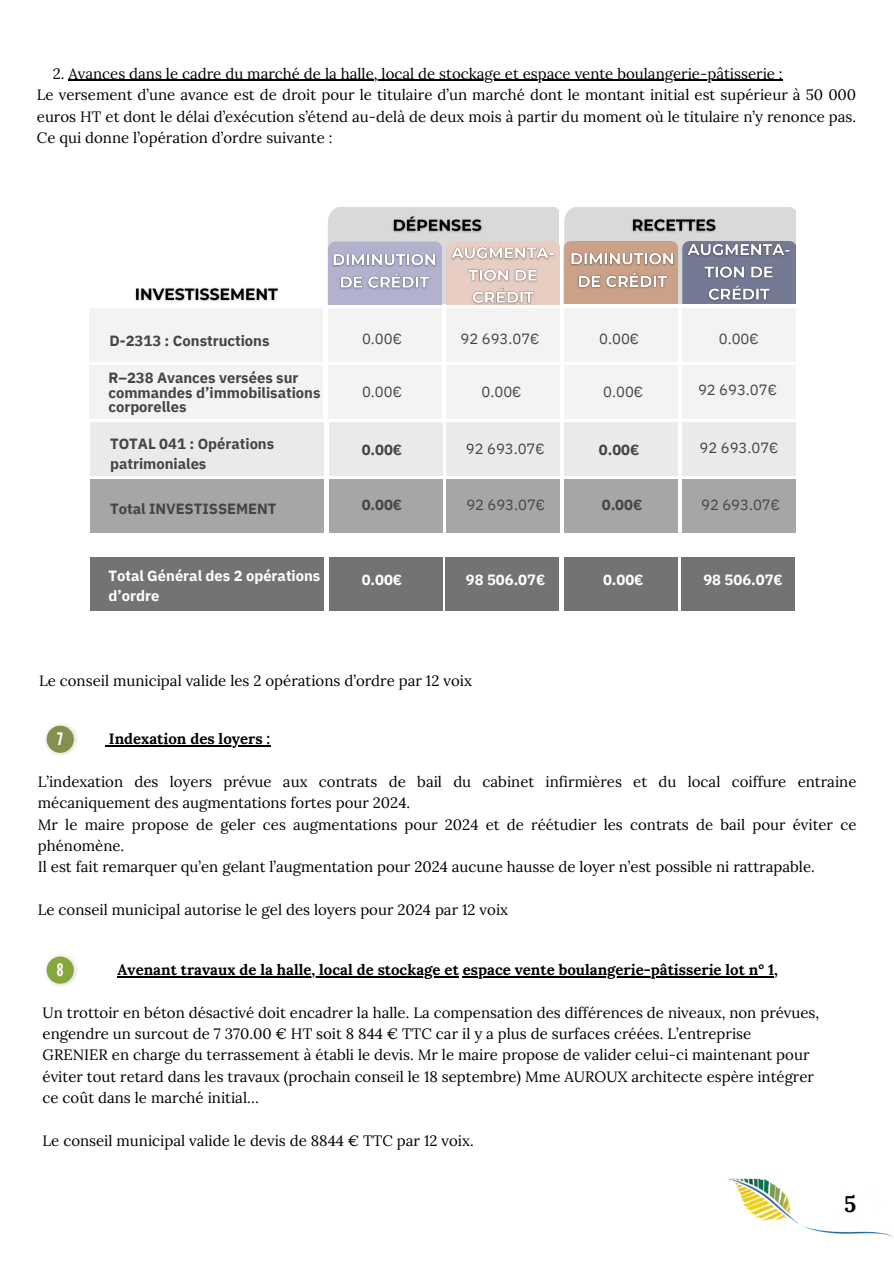
<style>
.page{position:relative;width:894px;height:1264px;background:#fff}
.page>*{position:absolute;margin:0;border:0;box-sizing:border-box;transform-origin:0 0}
.t1{font:700 22.5px "Lora";color:#000}
.t2{font:700 18px "Gotham Condensed";color:#fff}
.t3{font:15px/21.3px "Lora";color:#000}
.t4{font:700 15px "Lora";color:#000}
.t5{font:700 14.85px/14.4px "IBM Plex Sans";color:#454545}
.t6{font:14.85px "IBM Plex Sans";color:#454545}
.t7{font:700 14.85px/20px "IBM Plex Sans";color:#fff}
</style>
<div class="page">
<div style="left:89px;top:308px;width:234px;height:54px;background:#f4f3f4"></div>
<div style="left:90px;top:422px;width:234px;height:53px;background:#eaeaea"></div>
<div style="left:89px;top:365px;width:234px;height:54px;background:#f4f3f4"></div>
<div style="left:90px;top:479px;width:234px;height:53px;background:#a6a6a6"></div>
<div style="left:328px;top:308px;width:113px;height:54px;background:#f4f3f4"></div>
<div style="left:329px;top:422px;width:113px;height:53px;background:#eaeaea"></div>
<div style="left:328px;top:365px;width:113px;height:54px;background:#f4f3f4"></div>
<div style="left:329px;top:479px;width:113px;height:53px;background:#a6a6a6"></div>
<div style="left:446px;top:308px;width:113px;height:54px;background:#f4f3f4"></div>
<div style="left:446px;top:422px;width:114px;height:53px;background:#eaeaea"></div>
<div style="left:446px;top:365px;width:113px;height:54px;background:#f4f3f4"></div>
<div style="left:446px;top:479px;width:114px;height:53px;background:#a6a6a6"></div>
<div style="left:563px;top:308px;width:114px;height:54px;background:#f4f3f4"></div>
<div style="left:563px;top:422px;width:114px;height:53px;background:#eaeaea"></div>
<div style="left:563px;top:365px;width:114px;height:54px;background:#f4f3f4"></div>
<div style="left:563px;top:479px;width:114px;height:53px;background:#a6a6a6"></div>
<div style="left:681px;top:308px;width:114px;height:54px;background:#f4f3f4"></div>
<div style="left:682px;top:422px;width:113px;height:53px;background:#eaeaea"></div>
<div style="left:681px;top:365px;width:114px;height:54px;background:#f4f3f4"></div>
<div style="left:682px;top:479px;width:113px;height:53px;background:#a6a6a6"></div>
<svg style="left:328px;top:208px;width:467px;height:96px"></svg>
<img style="left:329px;top:249px;width:111px;height:44px">
<img style="left:446px;top:242px;width:112px;height:63px">
<img style="left:389px;top:211px;width:97px;height:26px">
<img style="left:135px;top:287px;width:144px;height:15px">
<img style="left:566px;top:249px;width:112px;height:43px">
<img style="left:682px;top:240px;width:112px;height:64px">
<img style="left:628px;top:214px;width:92px;height:23px">
<div style="left:90px;top:557px;width:234px;height:53px;background:#737373"></div>
<div style="left:329px;top:557px;width:113px;height:53px;background:#737373"></div>
<div style="left:445px;top:557px;width:113px;height:53px;background:#737373"></div>
<div style="left:563px;top:557px;width:114px;height:53px;background:#737373"></div>
<div style="left:681px;top:557px;width:113px;height:53px;background:#737373"></div>
<hr style="left:109px;top:745px;width:161px;height:1px;background:#000">
<hr style="left:118px;top:976px;width:340px;height:1px;background:#000">
<hr style="left:462px;top:976px;width:315px;height:1px;background:#000">
<hr style="left:68px;top:80px;width:714px;height:1px;background:#000">
<svg style="left:45px;top:724px;width:32px;height:32px"></svg>
<div style="left:47px;top:725px;width:27px;height:27px;background:#84904d;border-radius:50%"></div>
<svg style="left:45px;top:955px;width:32px;height:31px"></svg>
<div style="left:47px;top:956px;width:27px;height:27px;background:#86a63e;border-radius:50%"></div>
<img style="left:728px;top:1178px;width:164px;height:59px">
<p class="t3" style="left:53px;top:63px;width:731px">2. Avances dans le cadre du marché de la halle, local de stockage et espace vente boulangerie-pâtisserie :</p>
<p class="t3" style="left:37px;top:84px;width:820px">Le versement d’une avance est de droit pour le titulaire d’un marché dont le montant initial est supérieur à 50 000 euros HT et dont le délai d’exécution s’étend au-delà de deux mois à partir du moment où le titulaire n’y renonce pas.</p>
<p class="t3" style="left:37px;top:127px;width:297px">Ce qui donne l’opération d’ordre suivante :</p>
<p class="t5" style="left:109px;top:333px;width:161px">D-2313 : Constructions</p>
<h2 class="t6" style="left:362px;top:328px;width:41px">0.00€</h2>
<h2 class="t6" style="left:460px;top:328px;width:80px">92 693.07€</h2>
<h2 class="t6" style="left:599px;top:328px;width:41px">0.00€</h2>
<p class="t6" style="left:718px;top:328px;width:41px">0.00€</p>
<p class="t5" style="left:108px;top:370px;width:213px">R–238 Avances versées sur commandes d’immobilisations corporelles</p>
<p class="t6" style="left:362px;top:381px;width:41px">0.00€</p>
<h2 class="t6" style="left:481px;top:381px;width:41px">0.00€</h2>
<h2 class="t6" style="left:603px;top:381px;width:41px">0.00€</h2>
<p class="t6" style="left:698px;top:380px;width:80px">92 693.07€</p>
<p class="t5" style="left:110px;top:433px;width:165px;line-height:20px">TOTAL 041 : Opérations patrimoniales</p>
<p class="t6" style="left:466px;top:438px;width:80px">92 693.07€</p>
<p class="t5" style="left:361px;top:442px;width:42px">0.00€</p>
<p class="t5" style="left:598px;top:442px;width:42px">0.00€</p>
<p class="t6" style="left:699px;top:437px;width:80px">92 693.07€</p>
<p class="t5" style="left:110px;top:501px;width:168px">Total INVESTISSEMENT</p>
<p class="t5" style="left:361px;top:497px;width:42px">0.00€</p>
<h2 class="t5" style="left:601px;top:497px;width:42px">0.00€</h2>
<p class="t6" style="left:466px;top:494px;width:80px">92 693.07€</p>
<p class="t6" style="left:701px;top:494px;width:80px">92 693.07€</p>
<p class="t7" style="left:108px;top:565px;width:213px">Total Général des 2 opérations d’ordre</p>
<h2 class="t7" style="left:361px;top:569px;width:42px">0.00€</h2>
<p class="t7" style="left:465px;top:569px;width:81px">98 506.07€</p>
<h2 class="t7" style="left:603px;top:569px;width:42px">0.00€</h2>
<h2 class="t7" style="left:703px;top:569px;width:81px">98 506.07€</h2>
<p class="t3" style="left:39px;top:669px;width:434px">Le conseil municipal valide les 2 opérations d’ordre par 12 voix</p>
<p class="t2" style="left:57px;top:727px;width:7px">7</p>
<h2 class="t4" style="left:109px;top:729px;width:163px">Indexation des loyers :</h2>
<h2 class="t3" style="left:38px;top:770px;width:819px">L’indexation des loyers prévue aux contrats de bail du cabinet infirmières et du local coiffure entraine mécaniquement des augmentations fortes pour 2024.</h2>
<p class="t3" style="left:38px;top:813px;width:819px">Mr le maire propose de geler ces augmentations pour 2024 et de réétudier les contrats de bail pour éviter ce phénomène.</p>
<h2 class="t3" style="left:38px;top:856px;width:778px">Il est fait remarquer qu’en gelant l’augmentation pour 2024 aucune hausse de loyer n’est possible ni rattrapable.</h2>
<p class="t3" style="left:38px;top:899px;width:471px">Le conseil municipal autorise le gel des loyers pour 2024 par 12 voix</p>
<p class="t2" style="left:57px;top:958px;width:8px">8</p>
<h2 class="t4" style="left:118px;top:959px;width:661px">Avenant travaux de la halle, local de stockage et espace vente boulangerie-pâtisserie lot n° 1,</h2>
<p class="t3" style="left:43px;top:1001px;width:778px">Un trottoir en béton désactivé doit encadrer la halle. La compensation des différences de niveaux, non prévues, engendre un surcout de 7 370.00 € HT soit 8 844 € TTC car il y a plus de surfaces créées. L’entreprise<br>GRENIER en charge du terrassement à établi le devis. Mr le maire propose de valider celui-ci maintenant pour</p>
<p class="t3" style="left:43px;top:1065px;width:772px">éviter tout retard dans les travaux (prochain conseil le 18 septembre) Mme AUROUX architecte espère intégrer</p>
<p class="t3" style="left:43px;top:1086px;width:218px">ce coût dans le marché initial…</p>
<h2 class="t3" style="left:43px;top:1129px;width:432px">Le conseil municipal valide le devis de 8844 € TTC par 12 voix.</h2>
<h2 class="t1" style="left:843px;top:1188px;width:14px">5</h2>
</div>
